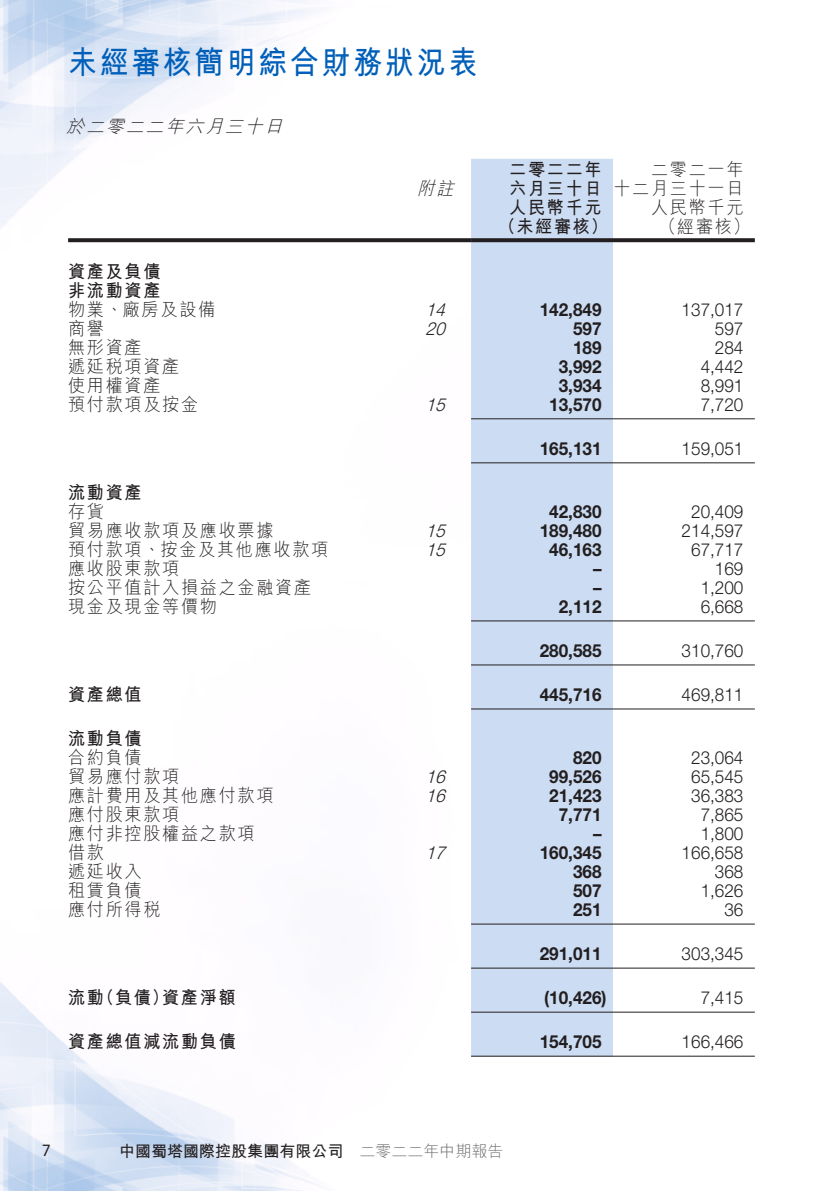
<style>
.page{position:relative;width:840px;height:1191px;background:#fff}
.page>*{position:absolute;margin:0;border:0;box-sizing:border-box;transform-origin:0 0}
.t1{font:700 32px "M Hei HK";letter-spacing:.1em;color:#005fb9;scale:.9 1}
._50_Table_txt{font:300 18px "M Hei HK";letter-spacing:.1em;color:#231f20;scale:.95 1}
._50_Table_txt-2{font:300 18px "Helvetica Neue LT Std";color:#231f20;scale:.95 1}
._50_Table_txt-3{font:700 18px "Helvetica Neue LT Std";color:#231f20;scale:.95 1}
._50_Table_txt-4{font:700 18px "M Hei HK";letter-spacing:.1em;color:#231f20;scale:.95 1}
._50_Table_txt-5{font:italic 300 18px "Helvetica Neue LT Std";color:#231f20;scale:.95 1}
._50_Table_txt-6{font:italic 300 18px "M Hei HK";color:#231f20}
._50_Table_txt-7{font:italic 300 18px "M Hei HK";color:#231f20;scale:.95 1}
.t2{font:700 16px "M Hei HK";color:#231f20}
.t3{font:300 16px "M Hei HK";color:#6c6d70}
.t4{font:16px "Avenir LT Std";color:#231f20}
</style>
<div class="page">
<img style="left:0;top:0;width:755px;height:1191px">
<div style="left:471px;top:159px;width:141px;height:896px;background:#ccdcf2"></div>
<svg style="left:68px;top:238px;width:335px;height:4px"></svg>
<svg style="left:403px;top:238px;width:68px;height:4px"></svg>
<svg style="left:471px;top:238px;width:141px;height:4px"></svg>
<svg style="left:612px;top:238px;width:142px;height:4px"></svg>
<hr style="left:471px;top:418px;width:141px;height:1px;background:#231f20">
<hr style="left:612px;top:418px;width:142px;height:1px;background:#231f20">
<hr style="left:471px;top:462px;width:141px;height:1px;background:#231f20">
<hr style="left:612px;top:462px;width:142px;height:1px;background:#231f20">
<hr style="left:471px;top:620px;width:141px;height:1px;background:#231f20">
<hr style="left:612px;top:620px;width:142px;height:1px;background:#231f20">
<hr style="left:471px;top:664px;width:141px;height:1px;background:#231f20">
<hr style="left:612px;top:664px;width:142px;height:1px;background:#231f20">
<hr style="left:471px;top:708px;width:141px;height:1px;background:#231f20">
<hr style="left:612px;top:708px;width:142px;height:1px;background:#231f20">
<hr style="left:471px;top:923px;width:141px;height:1px;background:#231f20">
<hr style="left:612px;top:923px;width:142px;height:1px;background:#231f20">
<hr style="left:471px;top:967px;width:141px;height:1px;background:#231f20">
<hr style="left:612px;top:967px;width:142px;height:1px;background:#231f20">
<hr style="left:471px;top:1011px;width:141px;height:1px;background:#231f20">
<hr style="left:612px;top:1011px;width:142px;height:1px;background:#231f20">
<hr style="left:471px;top:1055px;width:141px;height:1px;background:#231f20">
<hr style="left:612px;top:1055px;width:142px;height:1px;background:#231f20">
<h1 class="t1" style="left:68px;top:39px;width:456px">未經審核簡明綜合財務狀況表</h1>
<p class="_50_Table_txt-6" style="left:66px;top:117px;width:222px">於二零二二年六月三十日</p>
<p class="_50_Table_txt-7" style="left:417px;top:179px;width:44px">附註</p>
<p class="_50_Table_txt-4" style="left:509px;top:156px;width:99px">二零二二年</p>
<p class="_50_Table_txt-4" style="left:509px;top:175px;width:99px">六月三十日</p>
<p class="_50_Table_txt" style="left:650px;top:160px;width:99px">二零二一年</p>
<p class="_50_Table_txt" style="left:613px;top:179px;width:138px">十二月三十一日</p>
<p class="_50_Table_txt-4" style="left:509px;top:194px;width:99px">人民幣千元</p>
<p class="_50_Table_txt" style="left:650px;top:198px;width:99px">人民幣千元</p>
<p class="_50_Table_txt-4" style="left:498px;top:213px;width:117px">（未經審核）</p>
<p class="_50_Table_txt" style="left:658px;top:217px;width:97px">（經審核(</p>
<p class="_50_Table_txt-4" style="left:68px;top:258px;width:99px">資產及負債</p>
<p class="_50_Table_txt-4" style="left:68px;top:277px;width:99px">非流動資產</p>
<p class="_50_Table_txt" style="left:68px;top:300px;width:156px">物業、廠房及設備</p>
<p class="_50_Table_txt" style="left:68px;top:319px;width:39px">商譽</p>
<p class="_50_Table_txt" style="left:68px;top:338px;width:79px">無形資產</p>
<p class="_50_Table_txt-5" style="left:425px;top:298px;width:28px">14</p>
<p class="_50_Table_txt-5" style="left:425px;top:317px;width:28px">20</p>
<p class="_50_Table_txt-3" style="left:539px;top:298px;width:67px">142,849</p>
<p class="_50_Table_txt-2" style="left:681px;top:298px;width:67px">137,017</p>
<p class="_50_Table_txt-3" style="left:572px;top:317px;width:32px">597</p>
<p class="_50_Table_txt-2" style="left:714px;top:317px;width:32px">597</p>
<p class="_50_Table_txt-3" style="left:572px;top:336px;width:32px">189</p>
<p class="_50_Table_txt-2" style="left:714px;top:336px;width:32px">284</p>
<p class="_50_Table_txt" style="left:68px;top:357px;width:118px">遞延稅項資產</p>
<p class="_50_Table_txt" style="left:68px;top:376px;width:99px">使用權資產</p>
<p class="_50_Table_txt" style="left:68px;top:395px;width:138px">預付款項及按金</p>
<p class="_50_Table_txt-5" style="left:425px;top:393px;width:28px">15</p>
<p class="_50_Table_txt-3" style="left:558px;top:355px;width:47px">3,992</p>
<p class="_50_Table_txt-2" style="left:700px;top:355px;width:47px">4,442</p>
<p class="_50_Table_txt-3" style="left:558px;top:374px;width:47px">3,934</p>
<p class="_50_Table_txt-2" style="left:700px;top:374px;width:47px">8,991</p>
<p class="_50_Table_txt-3" style="left:549px;top:393px;width:57px">13,570</p>
<p class="_50_Table_txt-2" style="left:700px;top:393px;width:47px">7,720</p>
<p class="_50_Table_txt-3" style="left:539px;top:437px;width:67px">165,131</p>
<p class="_50_Table_txt-2" style="left:681px;top:437px;width:67px">159,051</p>
<p class="_50_Table_txt-4" style="left:68px;top:479px;width:79px">流動資產</p>
<p class="_50_Table_txt" style="left:68px;top:502px;width:39px">存貨</p>
<p class="_50_Table_txt" style="left:68px;top:521px;width:218px">貿易應收款項及應收票據</p>
<p class="_50_Table_txt" style="left:68px;top:540px;width:275px">預付款項、按金及其他應收款項</p>
<p class="_50_Table_txt" style="left:68px;top:559px;width:118px">應收股東款項</p>
<p class="_50_Table_txt-5" style="left:425px;top:519px;width:28px">15</p>
<p class="_50_Table_txt-5" style="left:425px;top:538px;width:28px">15</p>
<p class="_50_Table_txt-3" style="left:549px;top:500px;width:57px">42,830</p>
<p class="_50_Table_txt-2" style="left:690px;top:500px;width:57px">20,409</p>
<p class="_50_Table_txt-3" style="left:539px;top:519px;width:67px">189,480</p>
<p class="_50_Table_txt-2" style="left:681px;top:519px;width:67px">214,597</p>
<p class="_50_Table_txt-3" style="left:549px;top:538px;width:57px">46,163</p>
<p class="_50_Table_txt-2" style="left:690px;top:538px;width:57px">67,717</p>
<p class="_50_Table_txt-3" style="left:592px;top:557px;width:10px">–</p>
<p class="_50_Table_txt-2" style="left:714px;top:557px;width:32px">169</p>
<p class="_50_Table_txt" style="left:68px;top:578px;width:257px">按公平值計入損益之金融資產</p>
<p class="_50_Table_txt" style="left:68px;top:597px;width:158px">現金及現金等價物</p>
<p class="_50_Table_txt-3" style="left:592px;top:576px;width:10px">–</p>
<p class="_50_Table_txt-3" style="left:558px;top:595px;width:47px">2,112</p>
<p class="_50_Table_txt-2" style="left:700px;top:576px;width:47px">1,200</p>
<p class="_50_Table_txt-2" style="left:700px;top:595px;width:47px">6,668</p>
<p class="_50_Table_txt-3" style="left:539px;top:639px;width:67px">280,585</p>
<p class="_50_Table_txt-2" style="left:681px;top:639px;width:67px">310,760</p>
<p class="_50_Table_txt-4" style="left:68px;top:681px;width:79px">資產總值</p>
<p class="_50_Table_txt-4" style="left:68px;top:725px;width:79px">流動負債</p>
<p class="_50_Table_txt-3" style="left:539px;top:683px;width:67px">445,716</p>
<p class="_50_Table_txt-2" style="left:681px;top:684px;width:67px">469,811</p>
<p class="_50_Table_txt" style="left:68px;top:748px;width:79px">合約負債</p>
<p class="_50_Table_txt" style="left:68px;top:767px;width:118px">貿易應付款項</p>
<p class="_50_Table_txt" style="left:68px;top:786px;width:218px">應計費用及其他應付款項</p>
<p class="_50_Table_txt" style="left:68px;top:805px;width:118px">應付股東款項</p>
<p class="_50_Table_txt" style="left:68px;top:824px;width:198px">應付非控股權益之款項</p>
<p class="_50_Table_txt" style="left:68px;top:843px;width:39px">借款</p>
<p class="_50_Table_txt" style="left:68px;top:862px;width:79px">遞延收入</p>
<p class="_50_Table_txt-3" style="left:572px;top:746px;width:32px">820</p>
<p class="_50_Table_txt-2" style="left:690px;top:747px;width:57px">23,064</p>
<p class="_50_Table_txt-5" style="left:425px;top:766px;width:28px">16</p>
<p class="_50_Table_txt-3" style="left:549px;top:765px;width:57px">99,526</p>
<p class="_50_Table_txt-2" style="left:690px;top:766px;width:57px">65,545</p>
<p class="_50_Table_txt-5" style="left:425px;top:785px;width:28px">16</p>
<p class="_50_Table_txt-3" style="left:549px;top:784px;width:57px">21,423</p>
<p class="_50_Table_txt-2" style="left:690px;top:785px;width:57px">36,383</p>
<p class="_50_Table_txt-3" style="left:558px;top:803px;width:47px">7,771</p>
<p class="_50_Table_txt-2" style="left:700px;top:804px;width:47px">7,865</p>
<p class="_50_Table_txt-3" style="left:592px;top:822px;width:10px">–</p>
<p class="_50_Table_txt-2" style="left:700px;top:823px;width:47px">1,800</p>
<p class="_50_Table_txt-5" style="left:425px;top:842px;width:28px">17</p>
<p class="_50_Table_txt-3" style="left:539px;top:841px;width:67px">160,345</p>
<p class="_50_Table_txt-2" style="left:681px;top:842px;width:67px">166,658</p>
<p class="_50_Table_txt-3" style="left:572px;top:860px;width:32px">368</p>
<p class="_50_Table_txt-2" style="left:714px;top:861px;width:32px">368</p>
<p class="_50_Table_txt" style="left:68px;top:881px;width:79px">租賃負債</p>
<p class="_50_Table_txt" style="left:68px;top:900px;width:99px">應付所得稅</p>
<p class="_50_Table_txt-3" style="left:572px;top:879px;width:32px">507</p>
<p class="_50_Table_txt-3" style="left:572px;top:898px;width:32px">251</p>
<p class="_50_Table_txt-2" style="left:700px;top:880px;width:47px">1,626</p>
<p class="_50_Table_txt-2" style="left:724px;top:899px;width:22px">36</p>
<p class="_50_Table_txt-3" style="left:539px;top:942px;width:67px">291,011</p>
<p class="_50_Table_txt-2" style="left:681px;top:943px;width:67px">303,345</p>
<p class="_50_Table_txt-4" style="left:97px;top:984px;width:77px">（負債）</p>
<p class="_50_Table_txt-4" style="left:68px;top:984px;width:39px">流動</p>
<p class="_50_Table_txt-4" style="left:162px;top:984px;width:79px">資產淨額</p>
<p class="_50_Table_txt-3" style="left:544px;top:986px;width:67px">)10,426(</p>
<p class="_50_Table_txt-2" style="left:700px;top:987px;width:47px">7,415</p>
<p class="_50_Table_txt-4" style="left:68px;top:1028px;width:178px">資產總值減流動負債</p>
<p class="_50_Table_txt-3" style="left:539px;top:1030px;width:67px">154,705</p>
<p class="_50_Table_txt-2" style="left:681px;top:1031px;width:67px">166,466</p>
<p class="t4" style="left:42px;top:1141px;width:10px">7</p>
<p class="t2" style="left:119px;top:1139px;width:225px">中國蜀塔國際控股集團有限公司</p>
<p class="t3" style="left:359px;top:1143px;width:145px">二零二二年中期報告</p>
</div>
